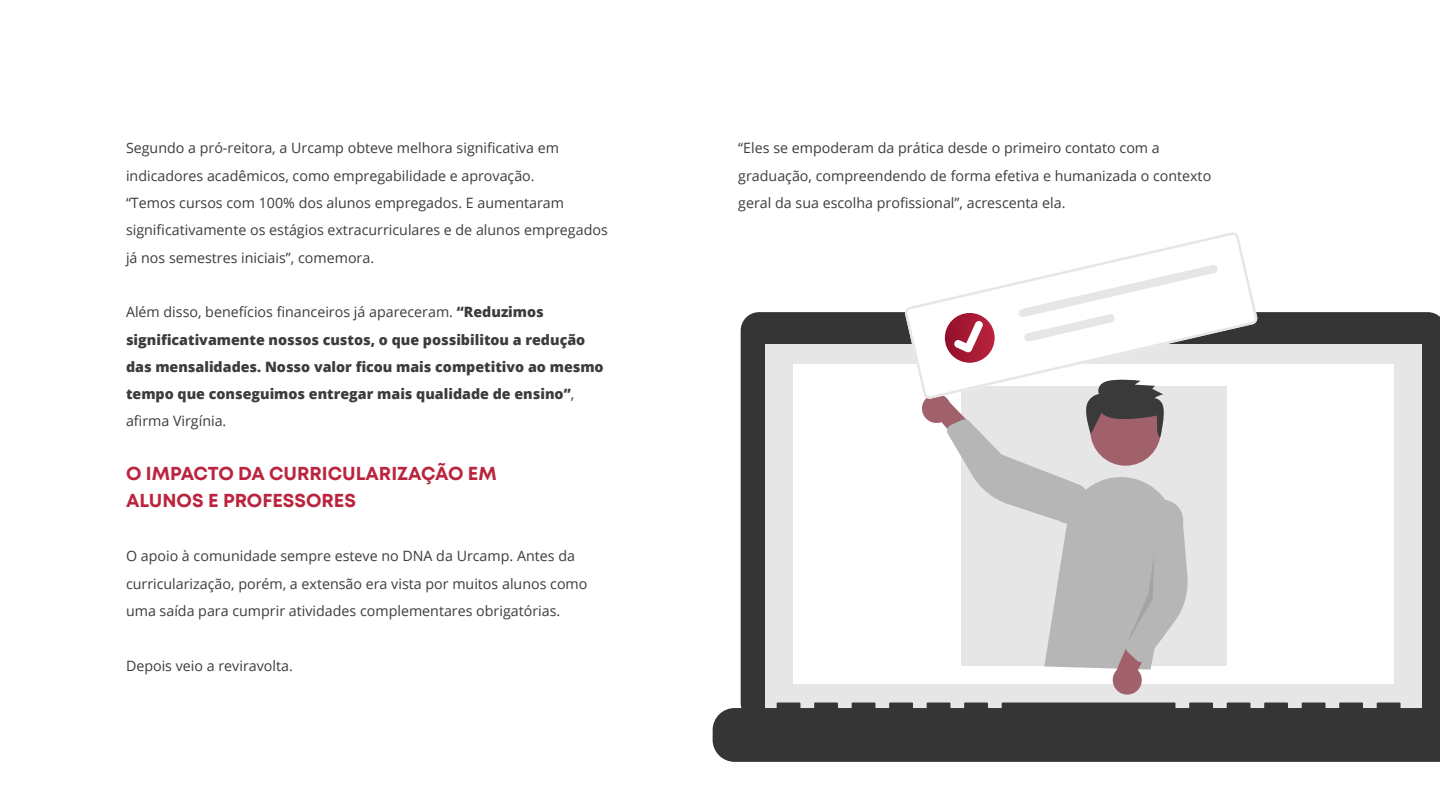
<style>
.page{position:relative;width:1440px;height:810px;background:#fff}
.page>*{position:absolute;margin:0;border:0;box-sizing:border-box;transform-origin:0 0}
.t1{font:700 18.75px "Mont";color:#bb243e}
.t2{font:14.25px/27.3px "Open Sans";color:#3d3c3c}
.t3{font:800 14.25px/27.3px "Open Sans";color:#3d3c3c}
.s1{font-weight:400}
</style>
<div class="page">
<div style="left:741px;top:312px;width:699px;height:391px;background:#353535"></div>
<div style="left:765px;top:345px;width:656px;height:370px;background:#e6e6e6"></div>
<div style="left:793px;top:364px;width:601px;height:320px;background:#fff"></div>
<div style="left:713px;top:703px;width:727px;height:59px;background:#353535"></div>
<div style="left:961px;top:387px;width:265px;height:279px;background:#e6e6e6"></div>
<svg style="left:922px;top:399px;width:266px;height:296px"></svg>
<svg style="left:904px;top:232px;width:354px;height:167px"></svg>
<svg style="left:1018px;top:264px;width:200px;height:78px"></svg>
<svg style="left:945px;top:313px;width:50px;height:50px"></svg>
<svg style="left:954px;top:320px;width:29px;height:32px"></svg>
<p class="t2" style="left:126px;top:134px;width:483px">Segundo a pró-reitora, a Urcamp obteve melhora significativa em indicadores acadêmicos, como empregabilidade e aprovação.<br>“Temos cursos com 100% dos alunos empregados. E aumentaram significativamente os estágios extracurriculares e de alunos empregados já nos semestres iniciais”, comemora.</p>
<p class="t3" style="left:126px;top:298px;width:479px"><span class="s1">Além disso, benefícios financeiros já apareceram.</span> “Reduzimos significativamente nossos custos, o que possibilitou a redução das mensalidades. Nosso valor ficou mais competitivo ao mesmo tempo que conseguimos entregar mais qualidade de ensino”<span class="s1">, afirma Virgínia.</span></p>
<p class="t1" style="left:126px;top:461px;width:372px">O IMPACTO DA CURRICULARIZAÇÃO EM</p>
<p class="t1" style="left:126px;top:488px;width:232px">ALUNOS E PROFESSORES</p>
<p class="t2" style="left:126px;top:542px;width:463px">O apoio à comunidade sempre esteve no DNA da Urcamp. Antes da curricularização, porém, a extensão era vista por muitos alunos como uma saída para cumprir atividades complementares obrigatórias.</p>
<p class="t2" style="left:126px;top:651px;width:168px">Depois veio a reviravolta.</p>
<p class="t2" style="left:738px;top:134px;width:474px">“Eles se empoderam da prática desde o primeiro contato com a graduação, compreendendo de forma efetiva e humanizada o contexto geral da sua escolha profissional”, acrescenta ela.</p>
</div>
